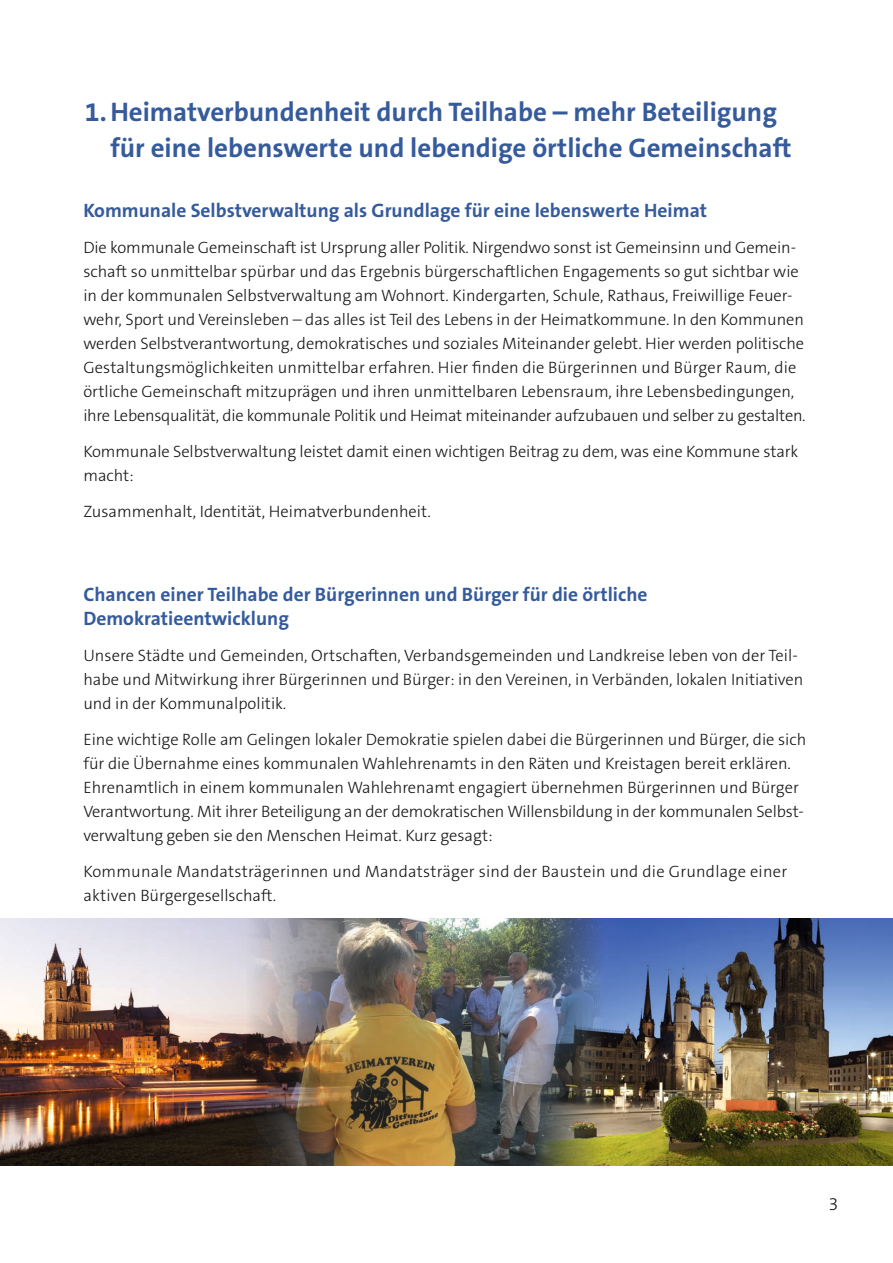
<style>
.page{position:relative;width:893px;height:1263px;background:#fff}
.page>*{position:absolute;margin:0;border:0;box-sizing:border-box;transform-origin:0 0}
.t1{font:700 27px/36px "The Sans B W7";color:#365b9c}
.t2{font:700 19.5px/24px "The Sans B W7";color:#365b9c}
.t3{font:300 18px "The Sans B W3";color:#151616}
.t4{font:300 16.5px/24px "The Sans B W3";color:#151616}
</style>
<div class="page">
<img style="left:604px;top:918px;width:289px;height:247px">
<img style="left:371px;top:918px;width:233px;height:247px">
<img style="left:0;top:918px;width:371px;height:247px">
<h1 class="t1" style="left:110px;top:94px;width:683px;text-indent:-26px">1.Heimatverbundenheit durch Teilhabe – mehr Beteiligung für eine lebenswerte und lebendige örtliche Gemeinschaft</h1>
<p class="t2" style="left:83px;top:199px;width:625px">Kommunale Selbstverwaltung als Grundlage für eine lebenswerte Heimat</p>
<p class="t4" style="left:83px;top:236px;width:724px">Die kommunale Gemeinschaft ist Ursprung aller Politik. Nirgendwo sonst ist Gemeinsinn und Gemein&shy;schaft so unmittelbar spürbar und das Ergebnis bürgerschaftlichen Engagements so gut sichtbar wie in der kommunalen Selbstverwaltung am Wohnort. Kindergarten, Schule, Rathaus, Freiwillige Feuer&shy;wehr, Sport und Vereinsleben – das alles ist Teil des Lebens in der Heimatkommune. In den Kommunen werden Selbstverantwortung, demokratisches und soziales Miteinander gelebt. Hier werden politische Gestaltungsmöglichkeiten unmittelbar erfahren. Hier finden die Bürgerinnen und Bürger Raum, die örtliche Gemeinschaft mitzuprägen und ihren unmittelbaren Lebensraum, ihre Lebensbedingungen, ihre Lebensqualität, die kommunale Politik und Heimat miteinander aufzubauen und selber zu gestalten.</p>
<p class="t4" style="left:83px;top:440px;width:717px">Kommunale Selbstverwaltung leistet damit einen wichtigen Beitrag zu dem, was eine Kommune stark macht:</p>
<p class="t4" style="left:83px;top:500px;width:349px">Zusammenhalt, Identität, Heimatverbundenheit.</p>
<p class="t2" style="left:83px;top:583px;width:566px">Chancen einer Teilhabe der Bürgerinnen und Bürger für die örtliche<br>Demokratieentwicklung</p>
<p class="t4" style="left:83px;top:644px;width:721px">Unsere Städte und Gemeinden, Ortschaften, Verbandsgemeinden und Landkreise leben von der Teil&shy;habe und Mitwirkung ihrer Bürgerinnen und Bürger: in den Vereinen, in Verbänden, lokalen Initiativen und in der Kommunalpolitik.</p>
<p class="t4" style="left:83px;top:728px;width:724px">Eine wichtige Rolle am Gelingen lokaler Demokratie spielen dabei die Bürgerinnen und Bürger, die sich für die Übernahme eines kommunalen Wahlehrenamts in den Räten und Kreistagen bereit erklären.<br>Ehrenamtlich in einem kommunalen Wahlehrenamt engagiert übernehmen Bürgerinnen und Bürger Verantwortung. Mit ihrer Beteiligung an der demokratischen Willensbildung in der kommunalen Selbst&shy;verwaltung geben sie den Menschen Heimat. Kurz gesagt:</p>
<p class="t4" style="left:83px;top:860px;width:705px">Kommunale Mandatsträgerinnen und Mandatsträger sind der Baustein und die Grundlage einer aktiven Bürgergesellschaft.</p>
<p class="t3" style="left:828px;top:1192px;width:11px">3</p>
</div>
